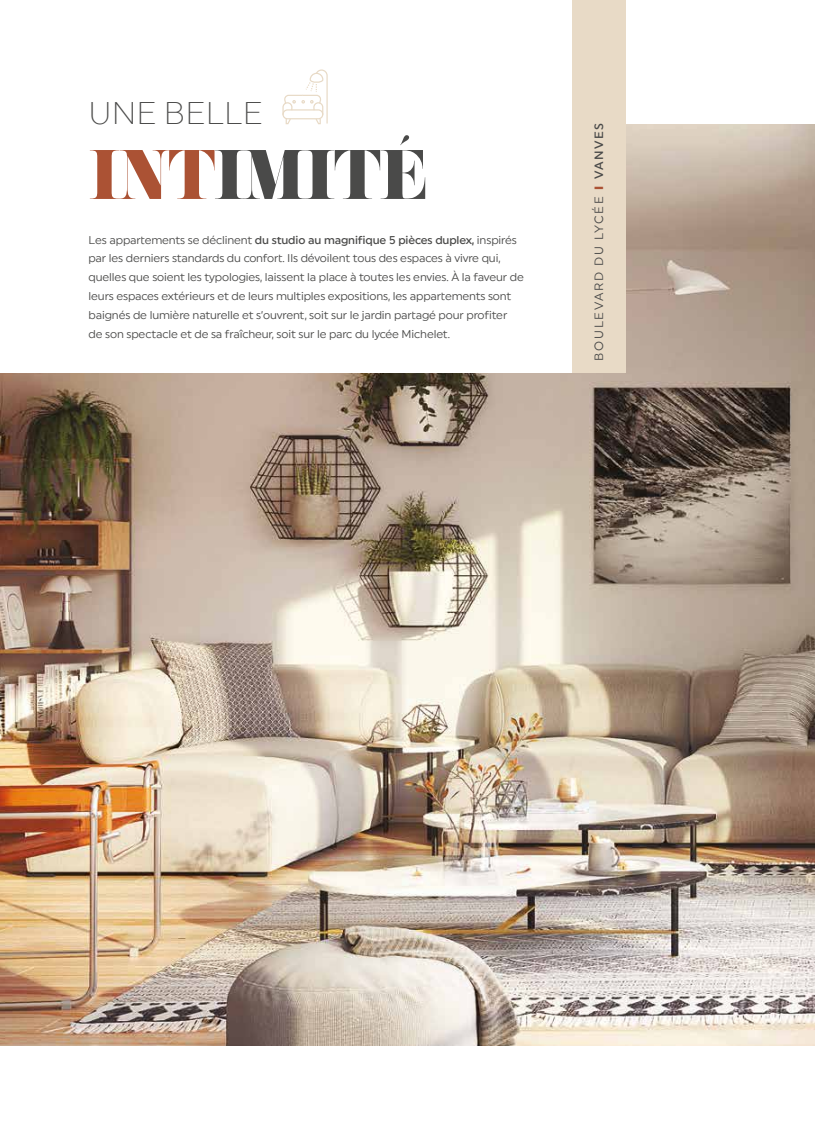
<style>
.page{position:relative;width:815px;height:1134px;background:#fff}
.page>*{position:absolute;margin:0;border:0;box-sizing:border-box;transform-origin:0 0}
.t1{font:62.5px "Pistilli";letter-spacing:-.04em;color:#4a4a49}
.t2{font:31.25px "Uniform Regular 6";color:#4a4a49}
.t3{font:12px "Uniform Regular 3";letter-spacing:.135em;color:#4a4a49}
.t4{font:11.25px/18.8px "Uniform Regular 3";letter-spacing:-.01em;color:#4a4a49}
.s1{color:#ab5234}
.s2{font-family:"Uniform Regular 4"}
.s3{font-family:"Uniform";font-weight:900;color:#ab5234}
</style>
<div class="page">
<img style="left:0;top:124px;width:815px;height:922px">
<div style="left:0;top:63px;width:599px;height:310px;background:#fff"></div>
<svg style="left:282px;top:69px;width:46px;height:55px"></svg>
<div style="left:572px;top:0;width:53px;height:373px;background:#e8dac6"></div>
<h2 class="t2" style="left:89px;top:94px;width:176px">UNE BELLE</h2>
<h1 class="t1" style="left:89px;top:135px;width:341px"><span class="s1">INT</span>IMITÉ</h1>
<p class="t4" style="left:89px;top:230px;width:437px">Les appartements se déclinent <span class="s2">du studio au magnifique 5 pièces duplex,</span> inspirés par les derniers standards du confort. Ils dévoilent tous des espaces à vivre qui, quelles que soient les typologies, laissent la place à toutes les envies. À la faveur de leurs espaces extérieurs et de leurs multiples expositions, les appartements sont baignés de lumière naturelle et s’ouvrent, soit sur le jardin partagé pour profiter de son spectacle et de sa fraîcheur, soit sur le parc du lycée Michelet.</p>
<p class="t3" style="left:592px;top:360px;width:239px;rotate:-90deg">BOULEVARD DU LYCÉE <span class="s3">I</span> <span class="s2">VANVES</span></p>
</div>
